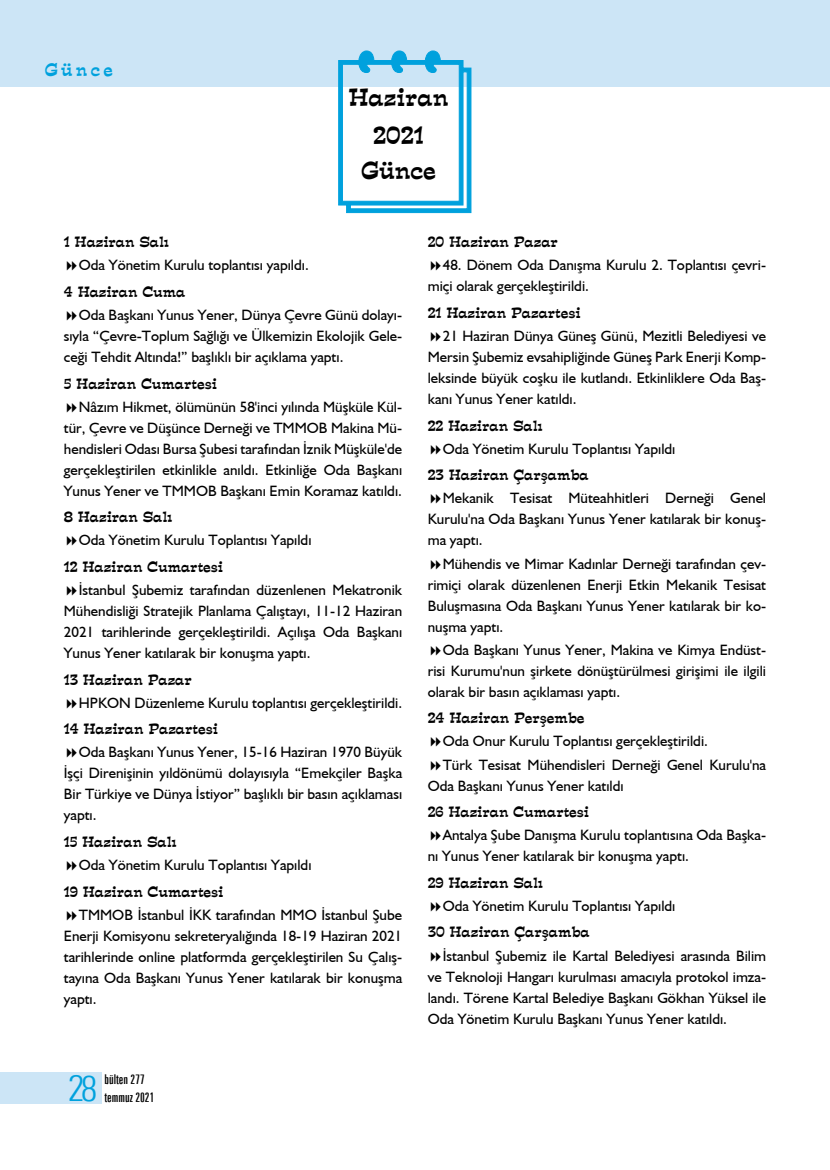
<style>
.page{position:relative;width:830px;height:1170px;background:#fff}
.page>*{position:absolute;margin:0;border:0;box-sizing:border-box;transform-origin:0 0}
.t1{font:300 condensed 36.15px "Zurich BT";color:#00a1dd}
.t2{font:22.5px/38px "TR Expo";color:#000;text-align:center}
.t3{font:16.5px "TR Expo";letter-spacing:.2em;color:#00a1dd}
.t4{font:15px/21px "Humanist 521 BT";color:#000;text-align:justify}
.t5{font:13.5px "TR Expo";color:#000}
.t6{font:extra-condensed 13.5px/18px "Zurich BT";color:#000}
</style>
<div class="page">
<div style="left:0;top:1071px;width:101px;height:32px;background:#cce5f6"></div>
<div style="left:0;top:0;width:829px;height:86px;background:#cce5f6"></div>
<svg style="left:338px;top:50px;width:133px;height:163px"></svg>
<p class="t3" style="left:45px;top:58px;width:70px">Günce</p>
<h2 class="t2" style="left:348px;top:78px;width:101px">Haziran<br>2021</h2>
<h2 class="t2" style="left:361px;top:151px;width:76px">Günce</h2>
<p class="t5" style="left:64px;top:232px;width:107px">1 Haziran Salı</p>
<p class="t4" style="left:79px;top:254px;width:231px">Oda Yönetim Kurulu toplantısı yapıldı.</p>
<p class="t5" style="left:64px;top:281px;width:123px">4 Haziran Cuma</p>
<p class="t4" style="left:64px;top:304px;width:340px;text-indent:15px">Oda Başkanı Yunus Yener, Dünya Çevre Günü dolayı&shy;sıyla “Çevre-Toplum Sağlığı ve Ülkemizin Ekolojik Gele&shy;ceği Tehdit Altında!” başlıklı bir açıklama yaptı.</p>
<p class="t5" style="left:64px;top:373px;width:154px">5 Haziran Cumartesi</p>
<p class="t4" style="left:64px;top:396px;width:340px;text-indent:15px">Nâzım Hikmet, ölümünün 58'inci yılında Müşküle Kül&shy;tür, Çevre ve Düşünce Derneği ve TMMOB Makina Mü&shy;hendisleri Odası Bursa Şubesi tarafından İznik Müşküle'de gerçekleştirilen etkinlikle anıldı. Etkinliğe Oda Başkanı Yunus Yener ve TMMOB Başkanı Emin Koramaz katıldı.</p>
<p class="t5" style="left:64px;top:507px;width:110px">8 Haziran Salı</p>
<p class="t4" style="left:79px;top:529px;width:234px">Oda Yönetim Kurulu Toplantısı Yapıldı</p>
<p class="t5" style="left:64px;top:556px;width:160px">12 Haziran Cumartesi</p>
<p class="t4" style="left:64px;top:579px;width:340px;text-indent:15px">İstanbul Şubemiz tarafından düzenlenen Mekatronik Mühendisliği Stratejik Planlama Çalıştayı, 11-12 Haziran 2021 tarihlerinde gerçekleştirildi. Açılışa Oda Başkanı Yunus Yener katılarak bir konuşma yaptı.</p>
<p class="t5" style="left:64px;top:669px;width:129px">13 Haziran Pazar</p>
<p class="t4" style="left:79px;top:691px;width:325px">HPKON Düzenleme Kurulu toplantısı gerçekleştirildi.</p>
<p class="t5" style="left:64px;top:719px;width:155px">14 Haziran Pazartesi</p>
<p class="t4" style="left:64px;top:741px;width:340px;text-indent:15px">Oda Başkanı Yunus Yener, 15-16 Haziran 1970 Büyük İşçi Direnişinin yıldönümü dolayısıyla “Emekçiler Başka Bir Türkiye ve Dünya İstiyor” başlıklı bir basın açıklaması yaptı.</p>
<p class="t5" style="left:64px;top:831px;width:114px">15 Haziran Salı</p>
<p class="t4" style="left:79px;top:854px;width:234px">Oda Yönetim Kurulu Toplantısı Yapıldı</p>
<p class="t5" style="left:64px;top:881px;width:161px">19 Haziran Cumartesi</p>
<p class="t4" style="left:64px;top:903px;width:340px;text-indent:15px">TMMOB İstanbul İKK tarafından MMO İstanbul Şube Enerji Komisyonu sekreteryalığında 18-19 Haziran 2021 tarihlerinde online platformda gerçekleştirilen Su Çalış&shy;tayına Oda Başkanı Yunus Yener katılarak bir konuşma yaptı.</p>
<h1 class="t1" style="left:68px;top:1066px;width:31px">28</h1>
<p class="t6" style="left:104px;top:1069px;width:51px">bülten 277 temmuz 2021</p>
<p class="t5" style="left:427px;top:232px;width:132px">20 Haziran Pazar</p>
<p class="t4" style="left:427px;top:254px;width:340px;text-indent:15px">48. Dönem Oda Danışma Kurulu 2. Toplantısı çevri&shy;miçi olarak gerçekleştirildi.</p>
<p class="t5" style="left:427px;top:302px;width:154px">21 Haziran Pazartesi</p>
<p class="t4" style="left:427px;top:325px;width:340px;text-indent:15px">21 Haziran Dünya Güneş Günü, Mezitli Belediyesi ve Mersin Şubemiz evsahipliğinde Güneş Park Enerji Komp&shy;leksinde büyük coşku ile kutlandı. Etkinliklere Oda Baş&shy;kanı Yunus Yener katıldı.</p>
<p class="t5" style="left:427px;top:415px;width:116px">22 Haziran Salı</p>
<p class="t4" style="left:442px;top:438px;width:234px">Oda Yönetim Kurulu Toplantısı Yapıldı</p>
<p class="t5" style="left:427px;top:465px;width:162px">23 Haziran Çarşamba</p>
<p class="t4" style="left:427px;top:487px;width:340px;text-indent:15px">Mekanik Tesisat Müteahhitleri Derneği Genel Kurulu'na Oda Başkanı Yunus Yener katılarak bir konuş&shy;ma yaptı.</p>
<p class="t4" style="left:427px;top:552px;width:340px;text-indent:15px">Mühendis ve Mimar Kadınlar Derneği tarafından çev&shy;rimiçi olarak düzenlenen Enerji Etkin Mekanik Tesisat Buluşmasına Oda Başkanı Yunus Yener katılarak bir ko&shy;nuşma yaptı.</p>
<p class="t4" style="left:427px;top:638px;width:340px;text-indent:15px">Oda Başkanı Yunus Yener, Makina ve Kimya Endüst&shy;risi Kurumu'nun şirkete dönüştürülmesi girişimi ile ilgili olarak bir basın açıklaması yaptı.</p>
<p class="t5" style="left:427px;top:708px;width:158px">24 Haziran Perşembe</p>
<p class="t4" style="left:442px;top:729px;width:325px;line-height:23.1px">Oda Onur Kurulu Toplantısı gerçekleştirildi.<br>Türk Tesisat Mühendisleri Derneği Genel Kurulu'na</p>
<p class="t4" style="left:427px;top:774px;width:197px">Oda Başkanı Yunus Yener katıldı</p>
<p class="t5" style="left:427px;top:801px;width:163px">26 Haziran Cumartesi</p>
<p class="t4" style="left:427px;top:824px;width:340px;text-indent:15px">Antalya Şube Danışma Kurulu toplantısına Oda Başka&shy;nı Yunus Yener katılarak bir konuşma yaptı.</p>
<p class="t5" style="left:427px;top:872px;width:116px">29 Haziran Salı</p>
<p class="t4" style="left:442px;top:894px;width:234px">Oda Yönetim Kurulu Toplantısı Yapıldı</p>
<p class="t5" style="left:427px;top:922px;width:163px">30 Haziran Çarşamba</p>
<p class="t4" style="left:427px;top:944px;width:340px;text-indent:15px">İstanbul Şubemiz ile Kartal Belediyesi arasında Bilim ve Teknoloji Hangarı kurulması amacıyla protokol imza&shy;landı. Törene Kartal Belediye Başkanı Gökhan Yüksel ile Oda Yönetim Kurulu Başkanı Yunus Yener katıldı.</p>
</div>
